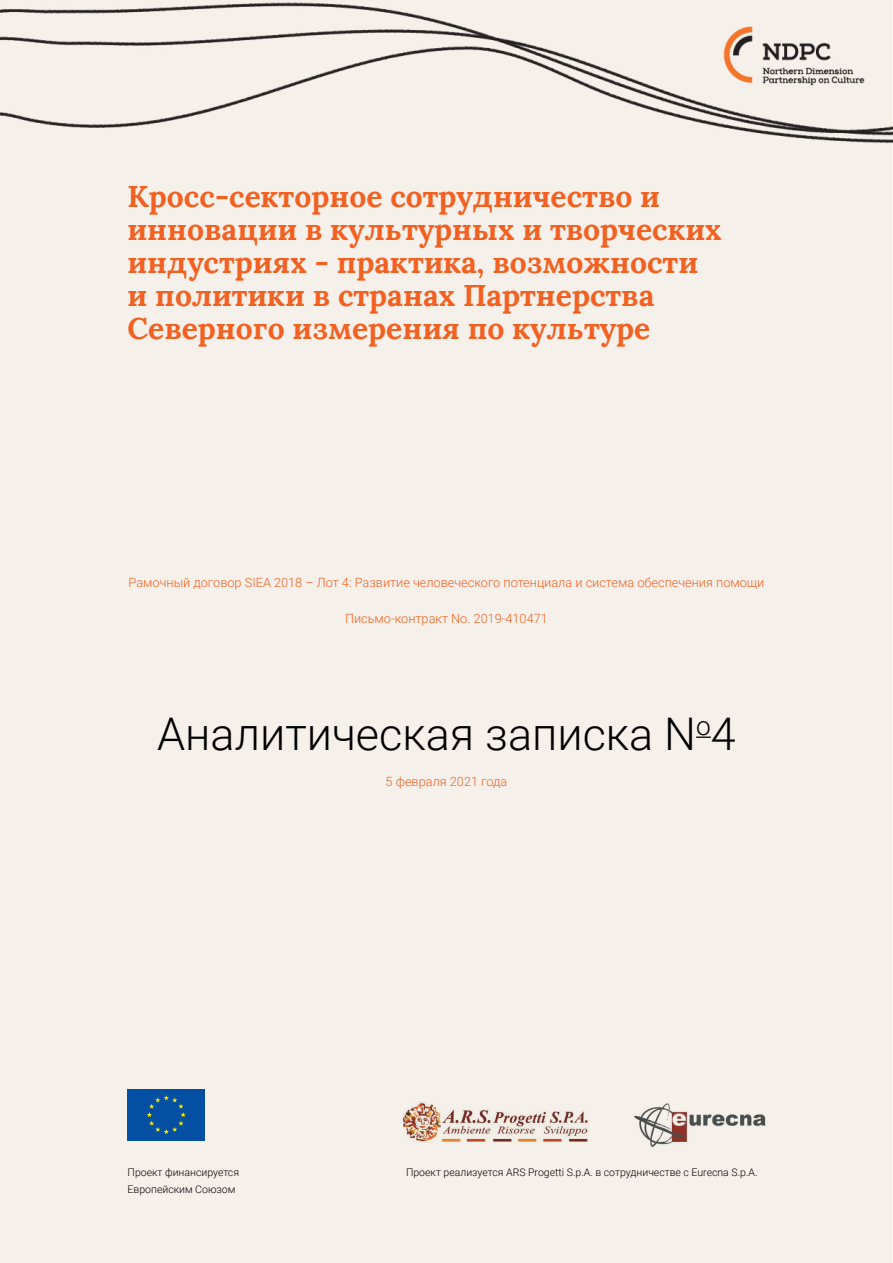
<style>
.page{position:relative;width:893px;height:1263px;background:#fff}
.page>*{position:absolute;margin:0;border:0;box-sizing:border-box;transform-origin:0 0}
.t1{font:300 45px "Roboto";color:#000}
.t2{font:30px/33px "Lora";color:#f26121}
.t3{font:300 12.75px "Roboto";color:#f26121}
.t4{font:300 10.5px/16.5px "Roboto";color:#000}
</style>
<div class="page">
<div style="left:0;top:1px;width:893px;height:1262px;background:#f5f0ea"></div>
<img style="left:627px;top:1098px;width:149px;height:51px">
<div style="left:128px;top:1089px;width:77px;height:52px;background:#034fa3"></div>
<svg style="left:147px;top:1095px;width:39px;height:39px"></svg>
<img style="left:404px;top:1102px;width:184px;height:40px">
<svg style="left:696px;top:736px;width:15px;height:2px"></svg>
<p class="t2" style="left:128px;top:177px;width:596px">Кросс-секторное сотрудничество и инновации в культурных и творческих индустриях - практика, возможности и политики в странах Партнерства Северного измерения по культуре</p>
<p class="t3" style="left:129px;top:574px;width:637px">Рамочный договор SIEA 2018 – Лот 4: Развитие человеческого потенциала и система обеспечения помощи</p>
<p class="t3" style="left:345px;top:609px;width:204px">Письмо-контракт No. 2019-410471</p>
<h1 class="t1" style="left:157px;top:703px;width:580px">Аналитическая записка N<sup>o</sup>4</h1>
<p class="t3" style="left:386px;top:772px;width:123px">5 февраля 2021 года</p>
<p class="t4" style="left:128px;top:1164px;width:113px">Проект финансируется<br>Европейским Союзом</p>
<p class="t4" style="left:406px;top:1164px;width:353px">Проект реализуется ARS Progetti S.p.A. в сотрудничестве с Eurecna S.p.A.</p>
</div>
